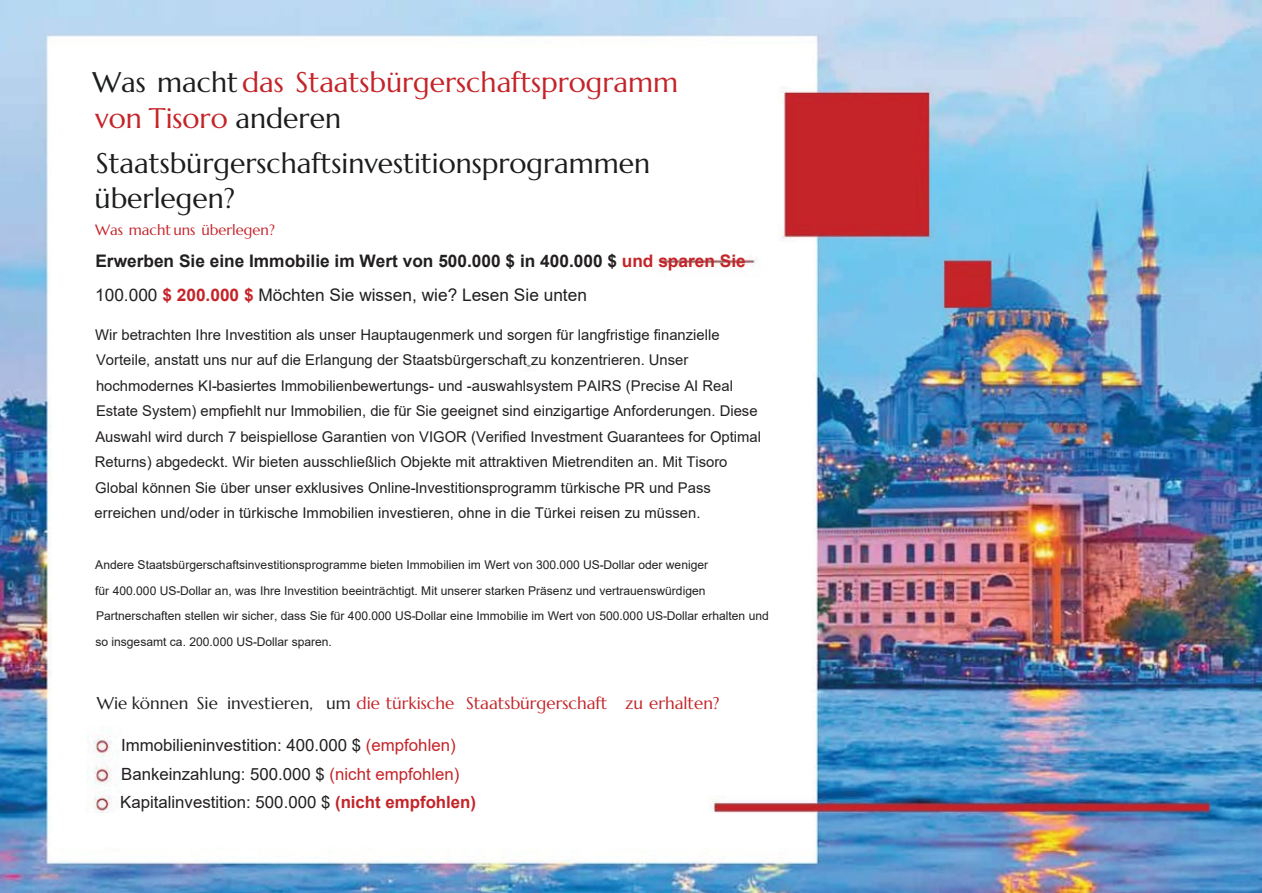
<style>
.page{position:relative;width:1262px;height:893px;background:#fff}
.page>*{position:absolute;margin:0;border:0;box-sizing:border-box;transform-origin:0 0}
.t1{font:28.35px/36.3px "Marcellus";color:#c42429}
.t2{font:28.35px/35.2px "Marcellus";color:#1c1d1d}
.t3{font:700 17.25px/33.5px "Arial";color:#221f20}
.t4{font:16.95px "Marcellus";color:#c42429}
.t5{font:16.8px/28.5px "Arial";color:#221f20}
.t6{font:14.85px/25.5px "Arial";color:#221f20}
.t7{font:14.85px "Marcellus";color:#c42429}
.t8{font:12.15px/25.5px "Arial";color:#221f20}
.s1{color:#1c1d1d}
.s2{color:#c42429}
.s3{font-weight:400}
.s4{color:#221f20}
.s5{font-weight:700;color:#c42429}
</style>
<div class="page">
<img style="left:0;top:0;width:1262px;height:892px">
<h1 class="t1" style="left:92px;top:64px;width:587px"><span class="s1">Was macht</span>das Staatsbürgerschaftsprogramm von Tisoro <span class="s1">anderen</span></h1>
<h1 class="t2" style="left:95px;top:146px;width:557px">Staatsbürgerschaftsinvestitionsprogrammen überlegen?</h1>
<p class="t7" style="left:95px;top:221px;width:181px">Was macht uns überlegen?</p>
<p class="t3" style="left:95px;top:244px;width:652px">Erwerben Sie eine Immobilie im Wert von 500.000 $ in 400.000 $ <span class="s2">und sparen Sie<br></span><span class="s3">100.000</span> <span class="s2">$ 200.000 $</span> <span class="s3">Möchten Sie wissen, wie? Lesen Sie unten</span></p>
<p class="t6" style="left:95px;top:321px;width:668px">Wir betrachten Ihre Investition als unser Hauptaugenmerk und sorgen für langfristige finanzielle Vorteile, anstatt uns nur auf die Erlangung der Staatsbürgerschaft zu konzentrieren. Unser hochmodernes KI-basiertes Immobilienbewertungs- und -auswahlsystem PAIRS (Precise AI Real Estate System) empfiehlt nur Immobilien, die für Sie geeignet sind einzigartige Anforderungen. Diese Auswahl wird durch 7 beispiellose Garantien von VIGOR (Verified Investment Guarantees for Optimal Returns) abgedeckt. Wir bieten ausschließlich Objekte mit attraktiven Mietrenditen an. Mit Tisoro Global können Sie über unser exklusives Online-Investitionsprogramm türkische PR und Pass erreichen und/oder in türkische Immobilien investieren, ohne in die Türkei reisen zu müssen.</p>
<p class="t8" style="left:95px;top:552px;width:675px">Andere Staatsbürgerschaftsinvestitionsprogramme bieten Immobilien im Wert von 300.000 US-Dollar oder weniger<br>für 400.000 US-Dollar an, was Ihre Investition beeinträchtigt. Mit unserer starken Präsenz und vertrauenswürdigen Partnerschaften stellen wir sicher, dass Sie für 400.000 US-Dollar eine Immobilie im Wert von 500.000 US-Dollar erhalten und so insgesamt ca. 200.000 US-Dollar sparen.</p>
<p class="t4" style="left:97px;top:692px;width:624px"><span class="s4">Wie können Sie investieren, um</span> die türkische Staatsbürgerschaft zu erhalten?</p>
<p class="t5" style="left:121px;top:731px;width:340px">Immobilieninvestition: 400.000 $ <span class="s2">(empfohlen)<br></span>Bankeinzahlung: 500.000 $ <span class="s2">(nicht empfohlen)</span></p>
<p class="t5" style="left:120px;top:788px;width:357px">Kapitalinvestition: 500.000 $ <span class="s5">(nicht empfohlen)</span></p>
</div>
